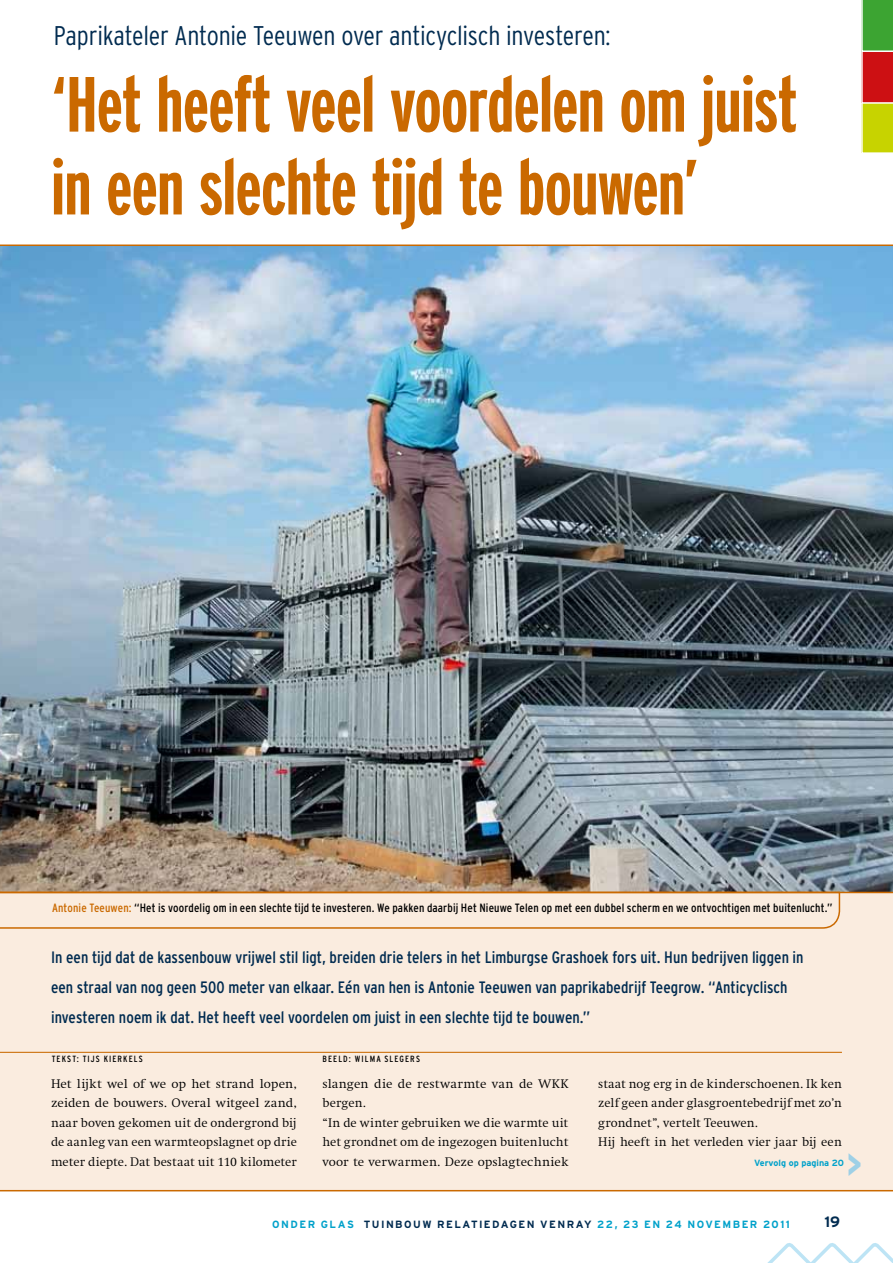
<style>
.page{position:relative;width:893px;height:1263px;background:#fff}
.page>*{position:absolute;margin:0;border:0;box-sizing:border-box;transform-origin:0 0}
.t1{font:700 extra-condensed 78px/82.8px "Interstate";letter-spacing:-.01em;color:#ca6900}
.t2{font:700 36px "Interstate";color:#9ed0e6}
.t3{font:300 condensed 27px "Interstate";letter-spacing:-.01em;color:#002b50}
.t4{font:condensed 16.5px/30px "Interstate";color:#002b50}
.t5{font:700 15px "Interstate";color:#002b50}
.t6{font:300 12.9px/19.5px "Swift";letter-spacing:.005em;color:#000}
.t7{font:condensed 12px "Interstate";letter-spacing:.01em;color:#000}
.t8{font:700 10.5px "Interstate";letter-spacing:.135em;color:#00a1ca}
.t9{font:condensed 9px "Interstate";letter-spacing:.12em;color:#000}
.t10{font:700 9px "Interstate";letter-spacing:-.015em;color:#00a1ca}
.s1{color:#ca6900}
.s2{color:#002b50}
</style>
<div class="page">
<div style="left:0;top:246px;width:893px;height:946px;background:#faecdf"></div>
<div style="left:0;top:1191px;width:893px;height:72px;background:#fff"></div>
<hr style="left:0;top:1190px;width:893px;height:1px;background:#ca6900">
<img style="left:0;top:246px;width:893px;height:646px">
<hr style="left:0;top:244px;width:893px;height:2px;background:#ca6900">
<svg style="left:0;top:1051px;width:842px;height:2px;background:#e0a669"></svg>
<svg style="left:0;top:891px;width:841px;height:38px"></svg>
<hr style="left:0;top:892px;width:893px;height:1px;background:#ca6900">
<svg style="left:861px;top:0;width:32px;height:153px;background:#a18a27"></svg>
<svg style="left:767px;top:1243px;width:126px;height:20px"></svg>
<h3 class="t3" style="left:54px;top:20px;width:558px">Paprikateler Antonie Teeuwen over anticyclisch investeren:</h3>
<h1 class="t1" style="left:51px;top:63px;width:748px">‘Het heeft veel voordelen om juist in een slechte tijd te bouwen’</h1>
<p class="t7" style="left:52px;top:901px;width:782px"><span class="s1">Antonie Teeuwen:</span> “Het is voordelig om in een slechte tijd te investeren. We pakken daarbij Het Nieuwe Telen op met een dubbel scherm en we ontvochtigen met buitenlucht.”</p>
<p class="t4" style="left:51px;top:941px;width:754px">In een tijd dat de kassenbouw vrijwel stil ligt, breiden drie telers in het Limburgse Grashoek fors uit. Hun bedrijven liggen in een straal van nog geen 500 meter van elkaar. Eén van hen is Antonie Teeuwen van paprikabedrijf Teegrow. “Anticyclisch investeren noem ik dat. Het heeft veel voordelen om juist in een slechte tijd te bouwen.”</p>
<p class="t9" style="left:52px;top:1053px;width:93px">TEKST: TIJS KIERKELS</p>
<p class="t9" style="left:323px;top:1053px;width:99px">BEELD: WILMA SLEGERS</p>
<p class="t6" style="left:51px;top:1074px;width:247px;text-align:justify">Het lijkt wel of we op het strand lopen, zeiden de bouwers. Overal witgeel zand, naar boven gekomen uit de ondergrond bij de aanleg van een warmteopslagnet op drie meter diepte. Dat bestaat uit 110 kilometer</p>
<p class="t6" style="left:322px;top:1074px;width:247px">slangen die de restwarmte van de WKK bergen.<br>“In de winter gebruiken we die warmte uit het grondnet om de ingezogen buitenlucht voor te verwarmen. Deze opslagtechniek</p>
<p class="t6" style="left:598px;top:1074px;width:245px">staat nog erg in de kinderschoenen. Ik ken zelf geen ander glasgroentebedrijf met zo’n grondnet”, vertelt Teeuwen.<br>Hij heeft in het verleden vier jaar bij een</p>
<p class="t10" style="left:754px;top:1158px;width:91px">VERVOLG OP PAGINA 20</p>
<h2 class="t2" style="left:846px;top:1145px;width:18px">&gt;</h2>
<p class="t8" style="left:272px;top:1218px;width:519px">ONDER GLAS <span class="s2">TUINBOUW RELATIEDAGEN VENRAY</span> 22, 23 EN 24 NOVEMBER 2011</p>
<p class="t5" style="left:824px;top:1213px;width:17px">19</p>
</div>
